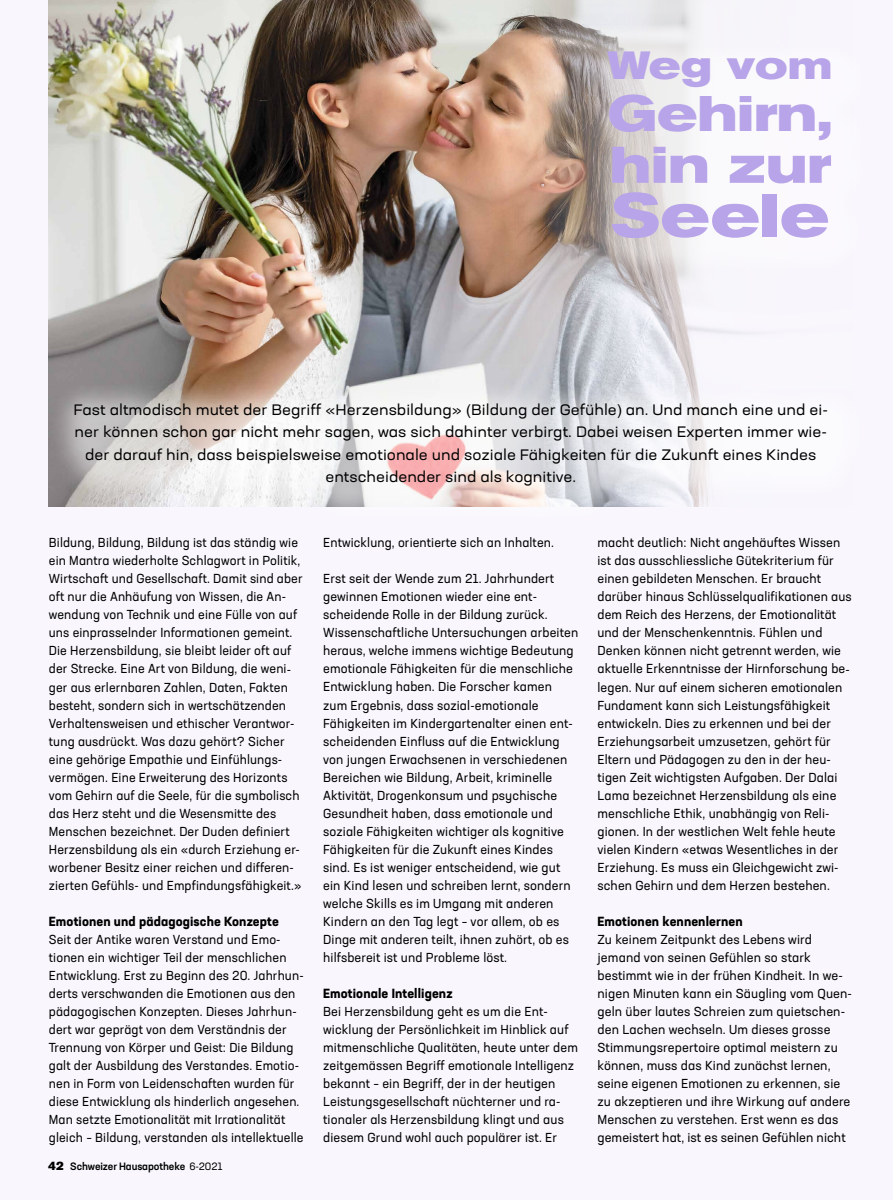
<style>
.page{position:relative;width:893px;height:1200px;background:#fff}
.page>*{position:absolute;margin:0;border:0;box-sizing:border-box;transform-origin:0 0}
.t1{font:700 expanded 60.6px "Akzidenz Grotesk BE";color:#b8a4e8}
.t2{font:700 expanded 51px "Akzidenz Grotesk BE";color:#b8a4e8}
.t3{font:700 expanded 49.5px "Akzidenz Grotesk BE";color:#b8a4e8}
.t4{font:700 expanded 39px "Akzidenz Grotesk BE";color:#b8a4e8}
.t5{font:expanded 15px/22.5px "Neusa Next Std";color:#000;text-align:center}
.t6{font:700 13.05px "Neusa Next Std";letter-spacing:.01em;color:#000}
.t7{font:12.9px/18px "Neusa Next Std";letter-spacing:.01em;color:#000}
.t8{font:500 10.5px "Neusa Next Std";letter-spacing:-.01em;color:#000}
.s1{font-family:"Arial";font-stretch:normal}
.s2{font-family:"Akzidenz Grotesk BE Super";font-weight:400;font-size:12px}
.s3{font-weight:400}
</style>
<div class="page">
<div style="left:0;top:0;width:893px;height:1199px;background:#f9f7fd"></div>
<hr style="left:892px;top:574px;width:1px;height:625px;background:#fff">
<img style="left:49px;top:0;width:697px;height:506px">
<div style="left:587px;top:31px;width:285px;height:248px;background:#fff;opacity:.45"></div>
<div style="left:50px;top:378px;width:822px;height:153px;background:#fff;opacity:.53"></div>
<h3 class="t4" style="left:608px;top:43px;width:226px">Weg vom</h3>
<h3 class="t3" style="left:608px;top:86px;width:226px">Gehirn,</h3>
<h2 class="t2" style="left:610px;top:136px;width:222px">hin zur</h2>
<h1 class="t1" style="left:611px;top:181px;width:219px">Seele</h1>
<p class="t5" style="left:74px;top:398px;width:756px">Fast altmodisch mutet der Begriff «Herzensbildung» <span class="s1">(</span>Bildung der Gefühle<span class="s1">)</span> an. Und manch eine und ei&shy;ner können schon gar nicht mehr sagen, was sich dahinter verbirgt. Dabei weisen Experten immer wie&shy;der darauf hin, dass beispielsweise emotionale und soziale Fähigkeiten für die Zukunft eines Kindes entscheidender sind als kognitive.</p>
<p class="t7" style="left:49px;top:533px;width:255px">Bildung, Bildung, Bildung ist das ständig wie ein Mantra wiederholte Schlagwort in Politik, Wirtschaft und Gesellschaft. Damit sind aber oft nur die Anhäufung von Wissen, die An&shy;wendung von Technik und eine Fülle von auf uns einprasselnder Informationen gemeint.<br>Die Herzensbildung, sie bleibt leider oft auf der Strecke. Eine Art von Bildung, die weni&shy;ger aus erlernbaren Zahlen, Daten, Fakten besteht, sondern sich in wertschätzenden Verhaltensweisen und ethischer Verantwor&shy;tung ausdrückt. Was dazu gehört? Sicher eine gehörige Empathie und Einfühlungs&shy;vermögen. Eine Erweiterung des Horizonts vom Gehirn auf die Seele, für die symbolisch das Herz steht und die Wesensmitte des Menschen bezeichnet. Der Duden definiert Herzensbildung als ein «durch Erziehung er&shy;worbener Besitz einer reichen und differen&shy;zierten Gefühls- und Empfindungsfähigkeit.»</p>
<p class="t6" style="left:49px;top:912px;width:231px">Emotionen und pädagogische Konzepte</p>
<p class="t7" style="left:49px;top:929px;width:256px">Seit der Antike waren Verstand und Emo&shy;tionen ein wichtiger Teil der menschlichen Entwicklung. Erst zu Beginn des 20. Jahrhun&shy;derts verschwanden die Emotionen aus den pädagogischen Konzepten. Dieses Jahrhun&shy;dert war geprägt von dem Verständnis der Trennung von Körper und Geist: Die Bildung galt der Ausbildung des Verstandes. Emotio&shy;nen in Form von Leidenschaften wurden für diese Entwicklung als hinderlich angesehen.<br>Man setzte Emotionalität mit Irrationalität gleich – Bildung, verstanden als intellektuelle</p>
<p class="t8" style="left:48px;top:1159px;width:176px"><span class="s2">42</span> Schweizer Hausapotheke <span class="s3">6-2021</span></p>
<p class="t7" style="left:323px;top:533px;width:232px">Entwicklung, orientierte sich an Inhalten.</p>
<p class="t7" style="left:323px;top:569px;width:257px">Erst seit der Wende zum 21. Jahrhundert gewinnen Emotionen wieder eine ent&shy;scheidende Rolle in der Bildung zurück.<br>Wissenschaftliche Untersuchungen arbeiten heraus, welche immens wichtige Bedeutung emotionale Fähigkeiten für die menschliche Entwicklung haben. Die Forscher kamen zum Ergebnis, dass sozial-emotionale Fähigkeiten im Kindergartenalter einen ent&shy;scheidenden Einfluss auf die Entwicklung von jungen Erwachsenen in verschiedenen Bereichen wie Bildung, Arbeit, kriminelle Aktivität, Drogenkonsum und psychische Gesundheit haben, dass emotionale und soziale Fähigkeiten wichtiger als kognitive Fähigkeiten für die Zukunft eines Kindes sind. Es ist weniger entscheidend, wie gut ein Kind lesen und schreiben lernt, sondern welche Skills es im Umgang mit anderen Kindern an den Tag legt – vor allem, ob es Dinge mit anderen teilt, ihnen zuhört, ob es hilfsbereit ist und Probleme löst.</p>
<p class="t6" style="left:323px;top:984px;width:131px">Emotionale Intelligenz</p>
<p class="t7" style="left:323px;top:1001px;width:256px">Bei Herzensbildung geht es um die Ent&shy;wicklung der Persönlichkeit im Hinblick auf mitmenschliche Qualitäten, heute unter dem zeitgemässen Begriff emotionale Intelligenz bekannt – ein Begriff, der in der heutigen Leistungsgesellschaft nüchterner und ra&shy;tionaler als Herzensbildung klingt und aus diesem Grund wohl auch populärer ist. Er</p>
<p class="t7" style="left:597px;top:533px;width:256px">macht deutlich: Nicht angehäuftes Wissen ist das ausschliessliche Gütekriterium für einen gebildeten Menschen. Er braucht darüber hinaus Schlüsselqualifikationen aus dem Reich des Herzens, der Emotionalität und der Menschenkenntnis. Fühlen und Denken können nicht getrennt werden, wie aktuelle Erkenntnisse der Hirnforschung be&shy;legen. Nur auf einem sicheren emotionalen Fundament kann sich Leistungsfähigkeit entwickeln. Dies zu erkennen und bei der Erziehungsarbeit umzusetzen, gehört für Eltern und Pädagogen zu den in der heu&shy;tigen Zeit wichtigsten Aufgaben. Der Dalai Lama bezeichnet Herzensbildung als eine menschliche Ethik, unabhängig von Reli&shy;gionen. In der westlichen Welt fehle heute vielen Kindern «etwas Wesentliches in der Erziehung. Es muss ein Gleichgewicht zwi&shy;schen Gehirn und dem Herzen bestehen.</p>
<p class="t6" style="left:597px;top:912px;width:147px">Emotionen kennenlernen</p>
<p class="t7" style="left:597px;top:929px;width:256px">Zu keinem Zeitpunkt des Lebens wird jemand von seinen Gefühlen so stark bestimmt wie in der frühen Kindheit. In we&shy;nigen Minuten kann ein Säugling vom Quen&shy;geln über lautes Schreien zum quietschen&shy;den Lachen wechseln. Um dieses grosse Stimmungsrepertoire optimal meistern zu können, muss das Kind zunächst lernen, seine eigenen Emotionen zu erkennen, sie zu akzeptieren und ihre Wirkung auf andere Menschen zu verstehen. Erst wenn es das gemeistert hat, ist es seinen Gefühlen nicht</p>
</div>
